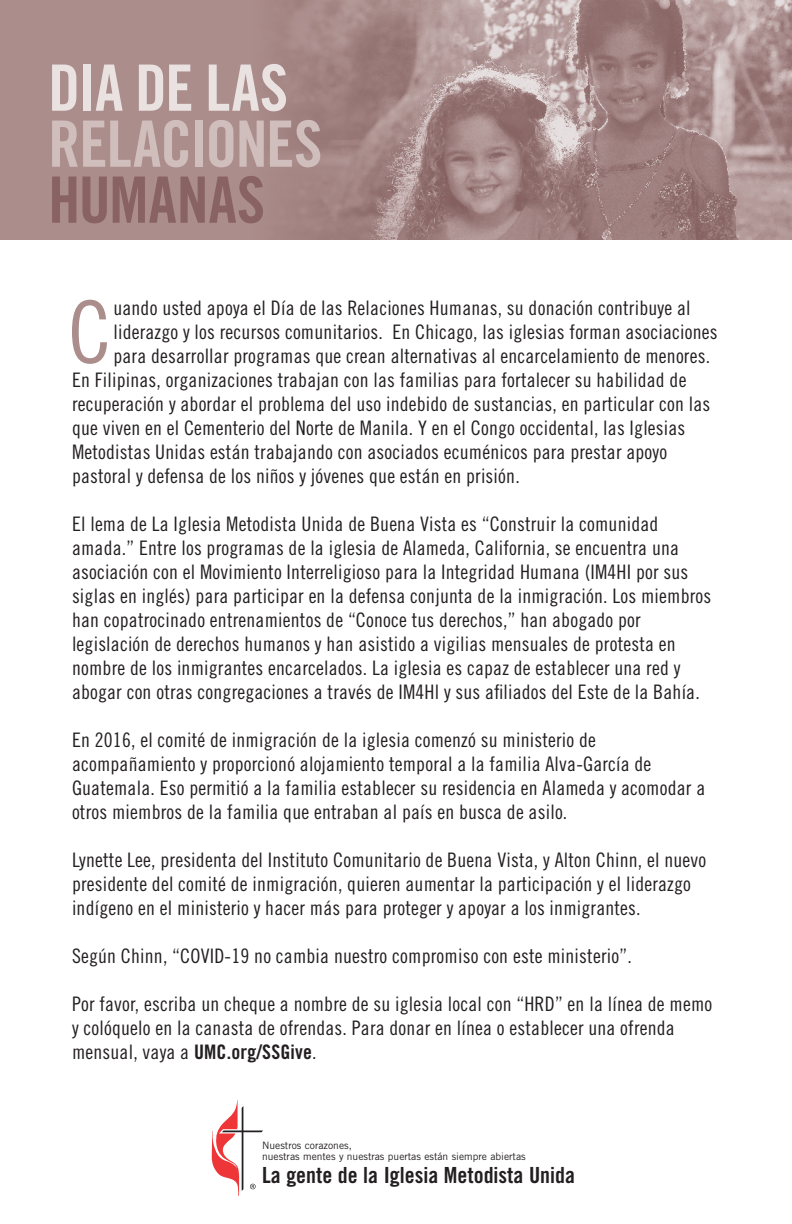
<style>
.page{position:relative;width:792px;height:1224px;background:#fff}
.page>*{position:absolute;margin:0;border:0;box-sizing:border-box;transform-origin:0 0}
._2020_KIT_Body_Text{font:86.4px "Trade Gothic LT Std Cn 18";color:#ab8d8c}
.t1{font:64px/56px "Trade Gothic LT Std Bd Cn 20";letter-spacing:-.015em;color:#d0bebc}
.t2{font:22.2px "Trade Gothic Bold Cond Twenty";color:#231f20}
._2020_KIT_Body_Text-2{font:20px/24px "Trade Gothic LT Std Cn 18";letter-spacing:.01em;color:#231f20}
.t3{font:10.2px/11px "Trade Gothic LT Std";color:#231f20}
.s1{color:#e9e2e1}
.s2{color:#896363}
.s3{font-family:"Trade Gothic LT Std Bd Cn 20"}
</style>
<div class="page">
<svg style="left:212px;top:1100px;width:51px;height:96px"></svg>
<div style="left:0;top:0;width:792px;height:239px;background:#ab8d8c"></div>
<img style="left:442px;top:0;width:350px;height:239px">
<svg style="left:284px;top:0;width:158px;height:239px;fill:#a28483"></svg>
<p class="t1" style="left:48px;top:59px;width:276px"><span class="s1">DIA DE LAS<br></span>RELACIONES<br><span class="s2">HUMANAS</span></p>
<p class="_2020_KIT_Body_Text" style="left:68px;top:281px;width:45px">C</p>
<p class="_2020_KIT_Body_Text-2" style="left:113px;top:296px;width:579px">uando usted apoya el Día de las Relaciones Humanas, su donación contribuye al</p>
<p class="_2020_KIT_Body_Text-2" style="left:113px;top:320px;width:606px">liderazgo y los recursos comunitarios. En Chicago, las iglesias forman asociaciones</p>
<p class="_2020_KIT_Body_Text-2" style="left:113px;top:344px;width:598px">para desarrollar programas que crean alternativas al encarcelamiento de menores.</p>
<p class="_2020_KIT_Body_Text-2" style="left:72px;top:368px;width:616px">En Filipinas, organizaciones trabajan con las familias para fortalecer su habilidad de</p>
<p class="_2020_KIT_Body_Text-2" style="left:72px;top:392px;width:640px">recuperación y abordar el problema del uso indebido de sustancias, en particular con las</p>
<p class="_2020_KIT_Body_Text-2" style="left:72px;top:416px;width:615px">que viven en el Cementerio del Norte de Manila. Y en el Congo occidental, las Iglesias</p>
<p class="_2020_KIT_Body_Text-2" style="left:72px;top:440px;width:597px">Metodistas Unidas están trabajando con asociados ecuménicos para prestar apoyo</p>
<p class="_2020_KIT_Body_Text-2" style="left:72px;top:464px;width:449px">pastoral y defensa de los niños y jóvenes que están en prisión.</p>
<p class="_2020_KIT_Body_Text-2" style="left:72px;top:512px;width:641px">El lema de La Iglesia Metodista Unida de Buena Vista es “Construir la comunidad amada.” Entre los programas de la iglesia de Alameda, California, se encuentra una asociación con el Movimiento Interreligioso para la Integridad Humana (IM4HI por sus siglas en inglés) para participar en la defensa conjunta de la inmigración. Los miembros han copatrocinado entrenamientos de “Conoce tus derechos,” han abogado por legislación de derechos humanos y han asistido a vigilias mensuales de protesta en nombre de los inmigrantes encarcelados. La iglesia es capaz de establecer una red y abogar con otras congregaciones a través de IM4Hl y sus afiliados del Este de la Bahía.</p>
<p class="_2020_KIT_Body_Text-2" style="left:72px;top:728px;width:635px">En 2016, el comité de inmigración de la iglesia comenzó su ministerio de acompañamiento y proporcionó alojamiento temporal a la familia Alva-García de Guatemala. Eso permitió a la familia establecer su residencia en Alameda y acomodar a otros miembros de la familia que entraban al país en busca de asilo.</p>
<p class="_2020_KIT_Body_Text-2" style="left:72px;top:848px;width:636px">Lynette Lee, presidenta del Instituto Comunitario de Buena Vista, y Alton Chinn, el nuevo presidente del comité de inmigración, quieren aumentar la participación y el liderazgo indígeno en el ministerio y hacer más para proteger y apoyar a los inmigrantes.</p>
<p class="_2020_KIT_Body_Text-2" style="left:72px;top:944px;width:561px">Según Chinn, “COVID-19 no cambia nuestro compromiso con este ministerio”.</p>
<p class="_2020_KIT_Body_Text-2" style="left:72px;top:992px;width:642px">Por favor, escriba un cheque a nombre de su iglesia local con “HRD” en la línea de memo y colóquelo en la canasta de ofrendas. Para donar en línea o establecer una ofrenda mensual, vaya a <span class="s3">UMC.org/SSGive</span>.</p>
<p class="t3" style="left:262px;top:1140px;width:265px">Nuestros corazones,<br>nuestras mentes y nuestras puertas están siempre abiertas</p>
<p class="t2" style="left:262px;top:1162px;width:314px">La gente de la Iglesia Metodista Unida</p>
</div>
